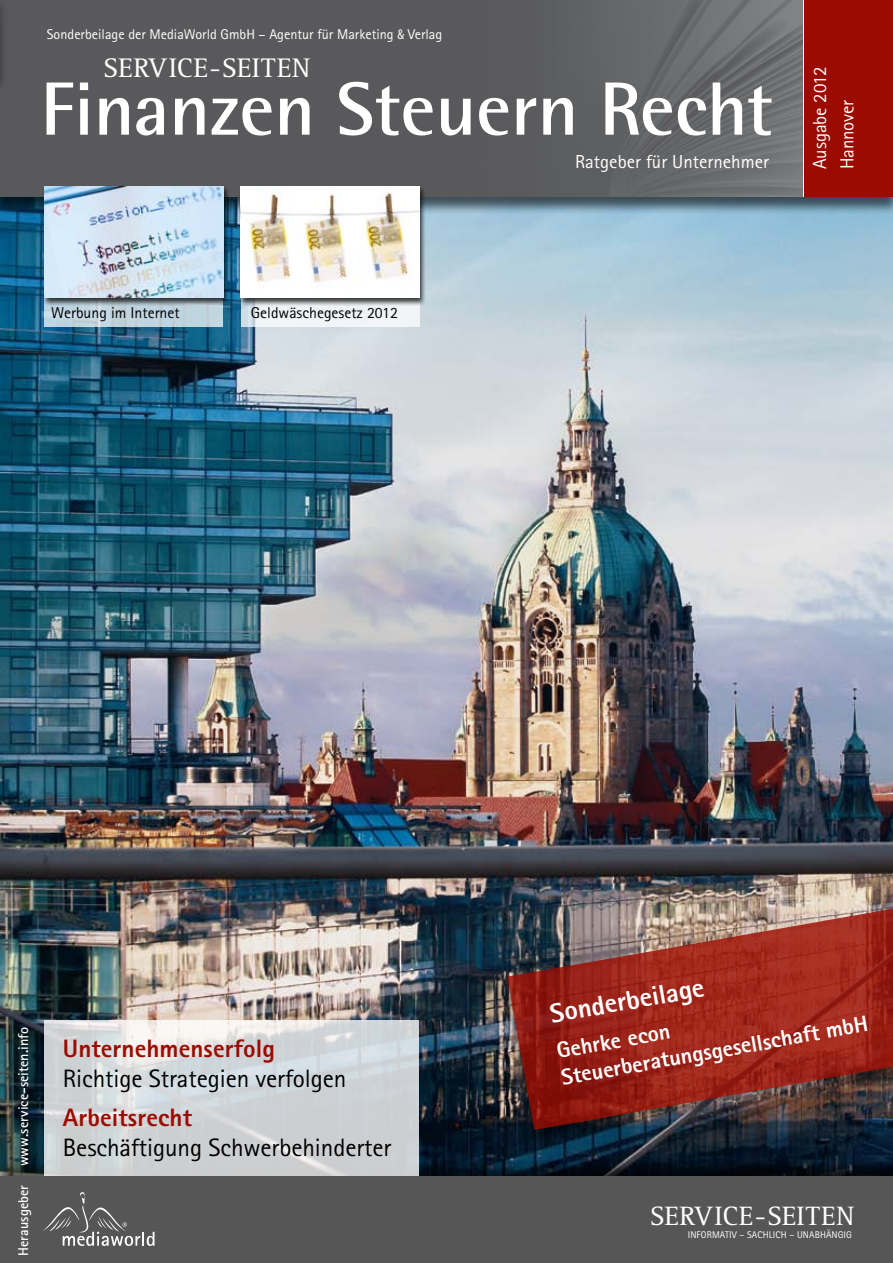
<style>
.page{position:relative;width:893px;height:1263px;background:#fff}
.page>*{position:absolute;margin:0;border:0;box-sizing:border-box;transform-origin:0 0}
.t1{font:700 75.6px "Rotis Semi Sans";color:#fff}
.t2{font:27.75px "Rotis Serif";color:#fff}
.t3{font:27.45px "Rotis Serif";color:#fff}
.t4{font:800 27px "Rotis Sans Serif";color:#fff}
.t5{font:25.2px "Rotis Sans Serif";letter-spacing:-.005em;color:#000}
.t6{font:800 25.2px "Rotis Sans Serif";letter-spacing:.005em;color:#9c0b00}
.t7{font:800 22.5px/27px "Rotis Sans Serif";color:#fff}
.t8{font:18.9px/27.2px "Rotis Sans Serif";color:#fff}
.t9{font:15.75px "Rotis Sans Serif";color:#000}
.t10{font:14.1px "Rotis Sans Serif";color:#fff}
.t11{font:700 14.1px "Rotis Sans Serif";color:#fff}
.t12{font:9.75px "Rotis Sans Serif";letter-spacing:.01em;color:#fff}
.s1{font-family:"Myriad Pro";font-stretch:condensed}
</style>
<div class="page">
<img style="left:0;top:214px;width:893px;height:944px">
<div style="left:0;top:0;width:893px;height:214px;background:#000;opacity:.6"></div>
<img style="left:0;top:0;width:803px;height:197px">
<hr style="left:803px;top:0;width:2px;height:197px;background:#fff">
<div style="left:805px;top:0;width:88px;height:197px;background:#9c0b00"></div>
<div style="left:0;top:1158px;width:893px;height:105px;background:#000;opacity:.6"></div>
<div style="left:0;top:1176px;width:893px;height:87px;background:#575656"></div>
<svg style="left:45px;top:306px;width:178px;height:21px;background:#c0d4df"></svg>
<svg style="left:241px;top:306px;width:178px;height:21px;fill:#f1f4f6"></svg>
<div style="left:238px;top:185px;width:188px;height:121px;background:#000;opacity:.75"></div>
<img style="left:241px;top:186px;width:178px;height:112px">
<div style="left:42px;top:185px;width:188px;height:121px;background:#000;opacity:.75"></div>
<img style="left:45px;top:186px;width:178px;height:112px">
<svg style="left:43px;top:1192px;width:112px;height:54px"></svg>
<svg style="left:45px;top:1020px;width:374px;height:156px;background:#d3d7d9"></svg>
<div style="left:0;top:0;width:8px;height:92px;background:#545456"></div>
<div style="left:499px;top:865px;width:394px;height:281px;background:#000;opacity:.4"></div>
<img style="left:507px;top:865px;width:386px;height:265px">
<p class="t10" style="left:47px;top:26px;width:397px">Sonderbeilage der MediaWorld GmbH – Agentur für Marketing <span class="s1">&amp;</span> Verlag</p>
<h2 class="t2" style="left:103px;top:52px;width:209px">SERVICE-SEITEN</h2>
<h1 class="t1" style="left:41px;top:63px;width:734px">Finanzen Steuern Recht</h1>
<h3 class="t8" style="left:575px;top:148px;width:196px">Ratgeber für Unternehmer</h3>
<h3 class="t8" style="left:806px;top:169px;width:104px;rotate:-90deg">Ausgabe 2012<br>Hannover</h3>
<p class="t9" style="left:51px;top:303px;width:130px">Werbung im Internet</p>
<p class="t9" style="left:251px;top:303px;width:149px">Geldwäschegesetz 2012</p>
<p class="t11" style="left:14px;top:1166px;width:141px;rotate:-90deg">www.service-seiten.info</p>
<p class="t11" style="left:14px;top:1256px;width:72px;rotate:-90deg">Herausgeber</p>
<h3 class="t6" style="left:63px;top:1032px;width:214px">Unternehmenserfolg</h3>
<h3 class="t5" style="left:63px;top:1063px;width:285px">Richtige Strategien verfolgen</h3>
<h3 class="t6" style="left:63px;top:1101px;width:131px">Arbeitsrecht</h3>
<h3 class="t5" style="left:63px;top:1133px;width:330px">Beschäftigung Schwerbehinderter</h3>
<h3 class="t4" style="left:547px;top:997px;width:158px;rotate:-10deg">Sonderbeilage</h3>
<h3 class="t7" style="left:554px;top:1037px;width:312px;rotate:-10deg">Gehrke econ<br>Steuerberatungsgesellschaft mbH</h3>
<h3 class="t3" style="left:650px;top:1200px;width:206px">SERVICE-SEITEN</h3>
<p class="t12" style="left:688px;top:1229px;width:166px">INFORMATIV – SACHLICH – UNABHÄNGIG</p>
</div>
